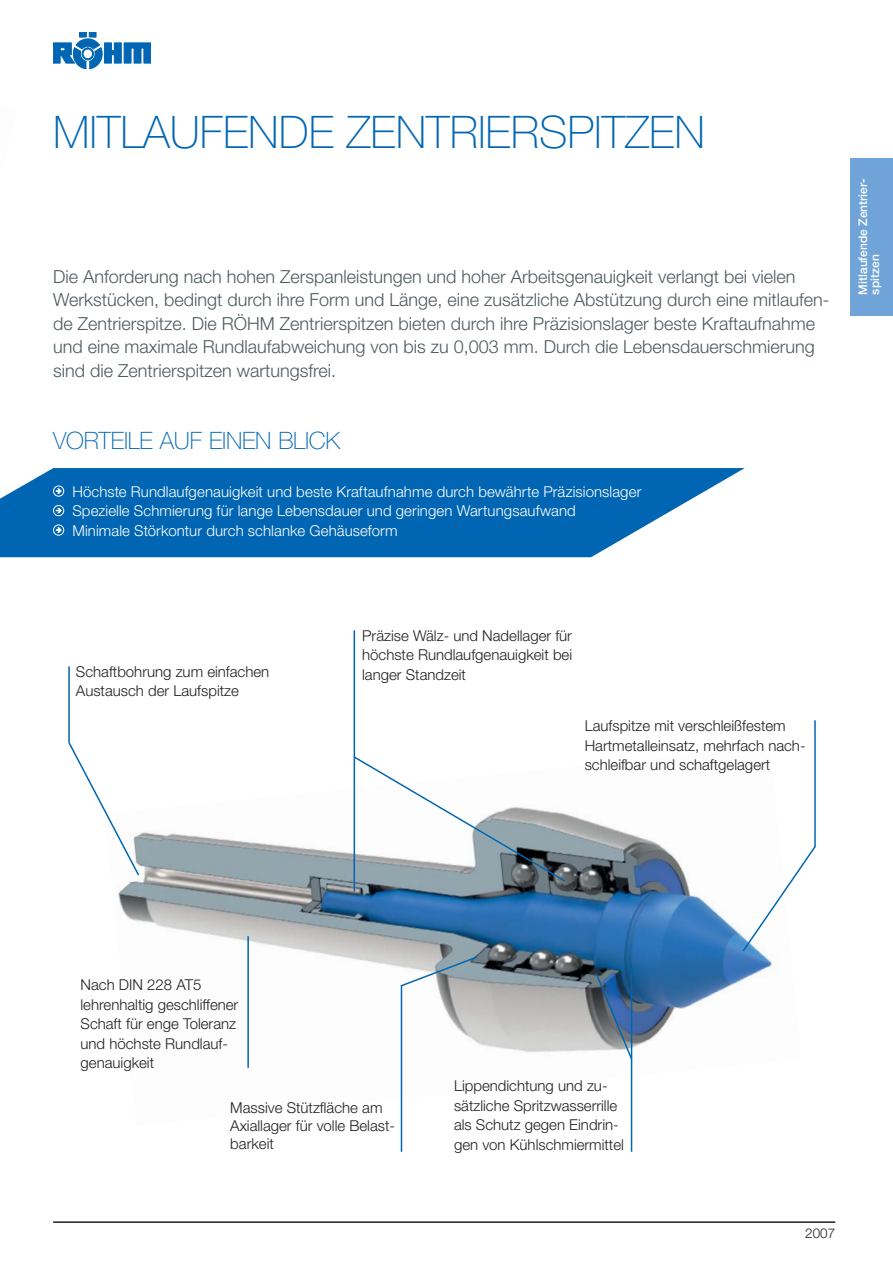
<style>
.page{position:relative;width:893px;height:1263px;background:#fff}
.page>*{position:absolute;margin:0;border:0;box-sizing:border-box;transform-origin:0 0}
.t1{font:100 45px "Helvetica Neue LT Std";color:#0066b3}
.t2{font:100 24px "Helvetica Neue LT Std";letter-spacing:-.01em;color:#0066b3}
.t3{font:300 18px/23.4px "Helvetica Neue LT Std";color:#4f5a5d}
.t4{font:300 15px/19.5px "Helvetica Neue LT Std";color:#231f20}
.t5{font:300 15px/19.5px "Helvetica Neue LT Std";letter-spacing:.005em;color:#fff}
.t6{font:300 13.5px "Helvetica Neue LT Std";color:#231f20}
.t7{font:500 12px/12px "Helvetica Neue LT Std";color:#fff}
</style>
<div class="page">
<svg style="left:53px;top:32px;width:98px;height:37px"></svg>
<div style="left:82px;top:48px;width:12px;height:12px;border:1px solid #0066b3;border-radius:50%"></div>
<div style="left:83px;top:49px;width:10px;height:10px;border:1px solid #0066b3;border-radius:50%"></div>
<hr style="left:53px;top:1221px;width:782px;height:2px;background:#231f20">
<img style="left:118px;top:746px;width:655px;height:380px">
<hr style="left:247px;top:936px;width:2px;height:132px;background:#0066b3">
<hr style="left:354px;top:630px;width:1px;height:261px;background:#0066b3">
<hr style="left:814px;top:720px;width:2px;height:127px;background:#0066b3">
<svg style="left:352px;top:755px;width:215px;height:128px"></svg>
<svg style="left:0;top:468px;width:745px;height:89px;background:#1d77bb"></svg>
<div style="left:53px;top:486px;width:11px;height:11px;border:1px solid #fff;border-radius:50%"></div>
<svg style="left:56px;top:489px;width:5px;height:5px"></svg>
<div style="left:53px;top:505px;width:11px;height:11px;border:1px solid #fff;border-radius:50%"></div>
<svg style="left:56px;top:508px;width:5px;height:5px"></svg>
<div style="left:53px;top:525px;width:11px;height:11px;border:1px solid #fff;border-radius:50%"></div>
<svg style="left:56px;top:528px;width:5px;height:5px"></svg>
<hr style="left:401px;top:985px;width:1px;height:167px;background:#0066b3">
<hr style="left:631px;top:968px;width:1px;height:184px;background:#0066b3">
<svg style="left:399px;top:955px;width:80px;height:33px"></svg>
<hr style="left:68px;top:666px;width:2px;height:77px;background:#0066b3">
<svg style="left:68px;top:740px;width:73px;height:137px"></svg>
<svg style="left:741px;top:845px;width:75px;height:108px"></svg>
<div style="left:850px;top:158px;width:43px;height:158px;background:#70a4d8"></div>
<svg style="left:594px;top:972px;width:39px;height:89px;background:#637d98"></svg>
<h1 class="t1" style="left:53px;top:116px;width:653px">MITLAUFENDE ZENTRIERSPITZEN</h1>
<p class="t3" style="left:53px;top:266px;width:778px">Die Anforderung nach hohen Zerspanleistungen und hoher Arbeitsgenauigkeit verlangt bei vielen Werkstücken, bedingt durch ihre Form und Länge, eine zusätzliche Abstützung durch eine mitlaufen&shy;de Zentrierspitze. Die RÖHM Zentrierspitzen bieten durch ihre Präzisionslager beste Kraftaufnahme und eine maximale Rundlaufabweichung von bis zu 0,003 mm. Durch die Lebensdauerschmierung sind die Zentrierspitzen wartungsfrei.</p>
<h2 class="t2" style="left:53px;top:432px;width:289px">VORTEILE AUF EINEN BLICK</h2>
<p class="t5" style="left:72px;top:483px;width:570px">Höchste Rundlaufgenauigkeit und beste Kraftaufnahme durch bewährte Präzisionslager<br>Spezielle Schmierung für lange Lebensdauer und geringen Wartungsaufwand<br>Minimale Störkontur durch schlanke Gehäuseform</p>
<p class="t7" style="left:858px;top:295px;width:117px;rotate:-90deg">Mitlaufende Zentrier&shy;spitzen</p>
<p class="t4" style="left:76px;top:663px;width:195px">Schaftbohrung zum einfachen<br>Austausch der Laufspitze</p>
<p class="t4" style="left:362px;top:627px;width:211px;text-align:justify">Präzise Wälz- und Nadellager für höchste Rundlaufgenauigkeit bei langer Standzeit</p>
<p class="t4" style="left:585px;top:717px;width:222px">Laufspitze mit verschleißfestem<br>Hartmetalleinsatz, mehrfach nach&shy;schleifbar und schaftgelagert</p>
<p class="t4" style="left:81px;top:977px;width:159px">Nach DIN 228 AT5 lehrenhaltig geschliffener<br>Schaft für enge Toleranz und höchste Rundlauf&shy;genauigkeit</p>
<p class="t4" style="left:230px;top:1100px;width:166px;line-height:18px">Massive Stützfläche am<br>Axiallager für volle Belast&shy;barkeit</p>
<p class="t4" style="left:454px;top:1078px;width:171px">Lippendichtung und zu&shy;sätzliche Spritzwasserrille als Schutz gegen Eindrin&shy;gen von Kühlschmiermittel</p>
<p class="t6" style="left:805px;top:1229px;width:32px">2007</p>
</div>
